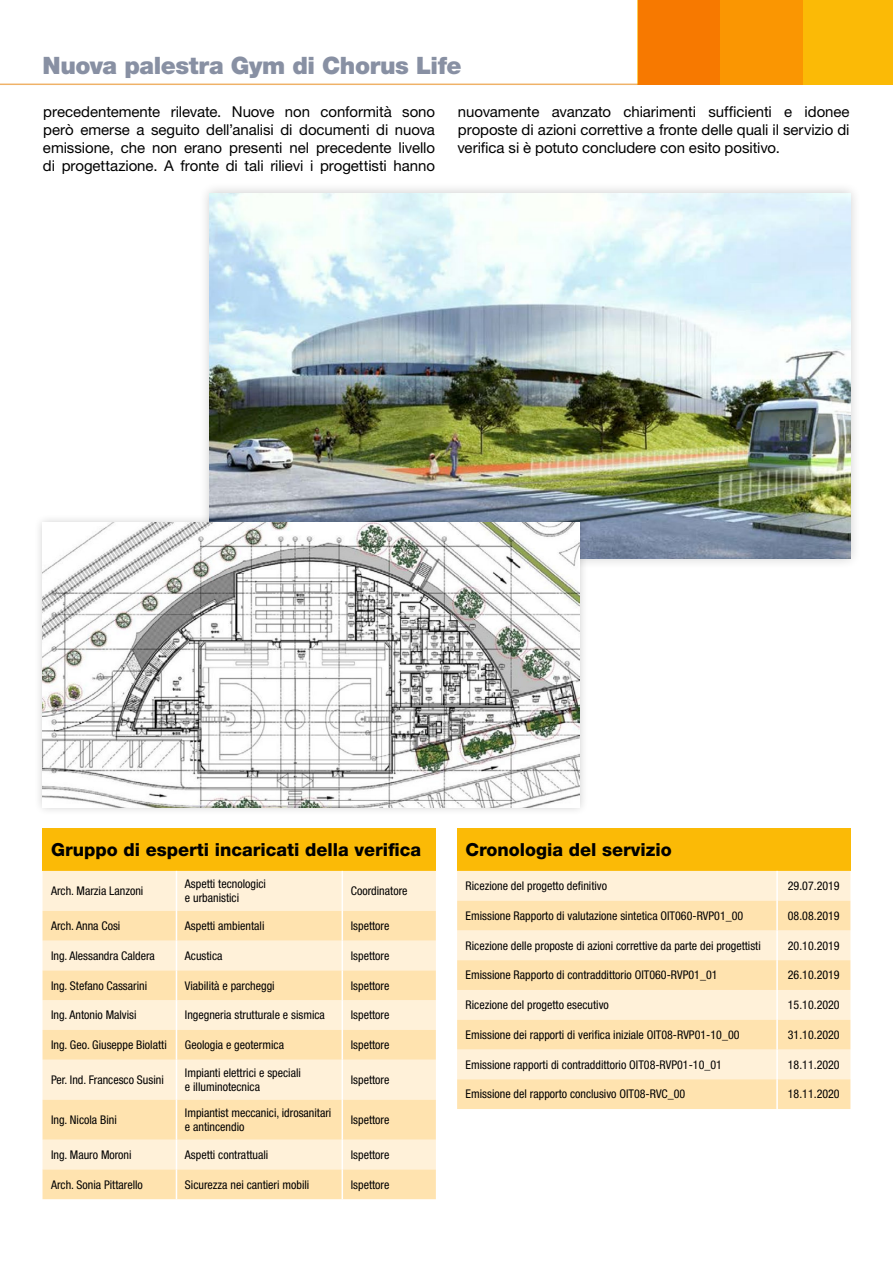
<style>
.page{position:relative;width:893px;height:1263px;background:#fff}
.page>*{position:absolute;margin:0;border:0;box-sizing:border-box;transform-origin:0 0}
.t1{font:900 24px "Helvetica Neue LT Std";letter-spacing:-.02em;color:#8890a3}
.t2{font:800 18px "Helvetica Neue LT Std";color:#000}
.t3{font:15px/18px "Helvetica Neue LT Std";letter-spacing:-.005em;color:#000;text-align:justify}
.t4{font:condensed 12px/14.4px "Helvetica Neue LT Std";color:#000}
</style>
<div class="page">
<div style="left:638px;top:0;width:255px;height:85px;background:#fbba06"></div>
<div style="left:638px;top:0;width:164px;height:85px;background:#fa9602"></div>
<div style="left:638px;top:0;width:82px;height:85px;background:#f77900"></div>
<hr style="left:0;top:84px;width:638px;height:1px;background:#e99127">
<div style="left:199px;top:182px;width:663px;height:387px;background:#000;opacity:.2"></div>
<img style="left:210px;top:193px;width:640px;height:365px">
<div style="left:34px;top:513px;width:555px;height:303px;background:#000;opacity:.2"></div>
<img style="left:43px;top:522px;width:537px;height:285px">
<div style="left:43px;top:828px;width:393px;height:43px;background:#fbba06"></div>
<div style="left:43px;top:871px;width:393px;height:40px;background:#fff1d9"></div>
<svg style="left:43px;top:911px;width:393px;height:288px;background:#ffe9c2"></svg>
<hr style="left:176px;top:871px;width:1px;height:40px;background:#fff">
<hr style="left:342px;top:871px;width:1px;height:40px;background:#fff">
<hr style="left:176px;top:911px;width:1px;height:30px;background:#fff">
<hr style="left:342px;top:911px;width:1px;height:30px;background:#fff">
<svg style="left:176px;top:941px;width:1px;height:29px"></svg>
<svg style="left:342px;top:941px;width:1px;height:29px"></svg>
<hr style="left:176px;top:970px;width:1px;height:30px;background:#fff">
<hr style="left:342px;top:970px;width:1px;height:30px;background:#fff">
<hr style="left:176px;top:1000px;width:1px;height:30px;background:#fff">
<hr style="left:342px;top:1000px;width:1px;height:30px;background:#fff">
<hr style="left:176px;top:1030px;width:1px;height:30px;background:#fff">
<hr style="left:342px;top:1030px;width:1px;height:30px;background:#fff">
<hr style="left:176px;top:1060px;width:1px;height:40px;background:#fff">
<hr style="left:342px;top:1060px;width:1px;height:40px;background:#fff">
<hr style="left:176px;top:1100px;width:1px;height:40px;background:#fff">
<hr style="left:342px;top:1100px;width:1px;height:40px;background:#fff">
<svg style="left:176px;top:1140px;width:1px;height:29px"></svg>
<svg style="left:342px;top:1140px;width:1px;height:29px"></svg>
<hr style="left:176px;top:1169px;width:1px;height:30px;background:#fff">
<hr style="left:342px;top:1169px;width:1px;height:30px;background:#fff">
<div style="left:457px;top:828px;width:393px;height:43px;background:#fbba06"></div>
<div style="left:457px;top:871px;width:393px;height:30px;background:#fff1d9"></div>
<svg style="left:457px;top:901px;width:393px;height:208px;background:#ffe9c1"></svg>
<hr style="left:776px;top:871px;width:2px;height:30px;background:#fff">
<hr style="left:776px;top:901px;width:2px;height:29px;background:#fff">
<hr style="left:776px;top:930px;width:2px;height:30px;background:#fff">
<hr style="left:776px;top:960px;width:2px;height:30px;background:#fff">
<hr style="left:776px;top:990px;width:2px;height:30px;background:#fff">
<hr style="left:776px;top:1020px;width:2px;height:29px;background:#fff">
<hr style="left:776px;top:1049px;width:2px;height:30px;background:#fff">
<hr style="left:776px;top:1079px;width:2px;height:30px;background:#fff">
<h1 class="t1" style="left:43px;top:52px;width:421px">Nuova palestra Gym di Chorus Life</h1>
<p class="t3" style="left:43px;top:102px;width:394px">precedentemente rilevate. Nuove non conformità sono però emerse a seguito dell’analisi di documenti di nuova emissione, che non erano presenti nel precedente livello di progettazione. A fronte di tali rilievi i progettisti hanno</p>
<p class="t3" style="left:457px;top:102px;width:394px">nuovamente avanzato chiarimenti sufficienti e idonee proposte di azioni correttive a fronte delle quali il servizio di verifica si è potuto concludere con esito positivo.</p>
<h2 class="t2" style="left:51px;top:839px;width:372px">Gruppo di esperti incaricati della verifica</h2>
<p class="t4" style="left:51px;top:884px;width:94px">Arch. Marzia Lanzoni</p>
<p class="t4" style="left:185px;top:876px;width:83px">Aspetti tecnologici e urbanistici</p>
<p class="t4" style="left:351px;top:884px;width:58px">Coordinatore</p>
<p class="t4" style="left:51px;top:918px;width:71px">Arch. Anna Cosi</p>
<p class="t4" style="left:185px;top:918px;width:81px">Aspetti ambientali</p>
<p class="t4" style="left:351px;top:918px;width:40px">Ispettore</p>
<p class="t4" style="left:51px;top:948px;width:105px">Ing. Alessandra Caldera</p>
<p class="t4" style="left:185px;top:948px;width:39px">Acustica</p>
<p class="t4" style="left:351px;top:948px;width:40px">Ispettore</p>
<p class="t4" style="left:51px;top:978px;width:98px">Ing. Stefano Cassarini</p>
<p class="t4" style="left:185px;top:978px;width:91px">Viabilità e parcheggi</p>
<p class="t4" style="left:351px;top:978px;width:40px">Ispettore</p>
<p class="t4" style="left:51px;top:1008px;width:87px">Ing. Antonio Malvisi</p>
<p class="t4" style="left:185px;top:1008px;width:141px">Ingegneria strutturale e sismica</p>
<p class="t4" style="left:351px;top:1008px;width:40px">Ispettore</p>
<p class="t4" style="left:51px;top:1037px;width:117px">Ing. Geo. Giuseppe Biolatti</p>
<p class="t4" style="left:185px;top:1037px;width:101px">Geologia e geotermica</p>
<p class="t4" style="left:351px;top:1037px;width:40px">Ispettore</p>
<p class="t4" style="left:51px;top:1072px;width:114px">Per. Ind. Francesco Susini</p>
<p class="t4" style="left:185px;top:1065px;width:117px">Impianti elettrici e speciali e illuminotecnica</p>
<p class="t4" style="left:351px;top:1072px;width:40px">Ispettore</p>
<p class="t4" style="left:51px;top:1112px;width:67px">Ing. Nicola Bini</p>
<p class="t4" style="left:185px;top:1105px;width:148px">Impiantist meccanici, idrosanitari e antincendio</p>
<p class="t4" style="left:351px;top:1112px;width:40px">Ispettore</p>
<p class="t4" style="left:51px;top:1147px;width:82px">Ing. Mauro Moroni</p>
<p class="t4" style="left:185px;top:1147px;width:85px">Aspetti contrattuali</p>
<p class="t4" style="left:351px;top:1147px;width:40px">Ispettore</p>
<p class="t4" style="left:51px;top:1177px;width:93px">Arch. Sonia Pittarello</p>
<p class="t4" style="left:185px;top:1177px;width:126px">Sicurezza nei cantieri mobili</p>
<p class="t4" style="left:351px;top:1177px;width:40px">Ispettore</p>
<h2 class="t2" style="left:466px;top:839px;width:208px">Cronologia del servizio</h2>
<p class="t4" style="left:466px;top:878px;width:143px">Ricezione del progetto definitivo</p>
<p class="t4" style="left:788px;top:878px;width:53px">29.07.2019</p>
<p class="t4" style="left:466px;top:908px;width:279px">Emissione Rapporto di valutazione sintetica OIT060-RVP01_00</p>
<p class="t4" style="left:788px;top:908px;width:53px">08.08.2019</p>
<p class="t4" style="left:466px;top:938px;width:297px">Ricezione delle proposte di azioni correttive da parte dei progettisti</p>
<p class="t4" style="left:788px;top:938px;width:53px">20.10.2019</p>
<p class="t4" style="left:466px;top:968px;width:253px">Emissione Rapporto di contraddittorio OIT060-RVP01_01</p>
<p class="t4" style="left:788px;top:968px;width:53px">26.10.2019</p>
<p class="t4" style="left:466px;top:997px;width:145px">Ricezione del progetto esecutivo</p>
<p class="t4" style="left:788px;top:997px;width:53px">15.10.2020</p>
<p class="t4" style="left:466px;top:1027px;width:275px">Emissione dei rapporti di verifica iniziale OIT08-RVP01-10_00</p>
<p class="t4" style="left:788px;top:1027px;width:53px">31.10.2020</p>
<p class="t4" style="left:466px;top:1057px;width:258px">Emissione rapporti di contraddittorio OIT08-RVP01-10_01</p>
<p class="t4" style="left:788px;top:1057px;width:53px">18.11.2020</p>
<p class="t4" style="left:466px;top:1087px;width:221px">Emissione del rapporto conclusivo OIT08-RVC_00</p>
<p class="t4" style="left:788px;top:1087px;width:53px">18.11.2020</p>
</div>
